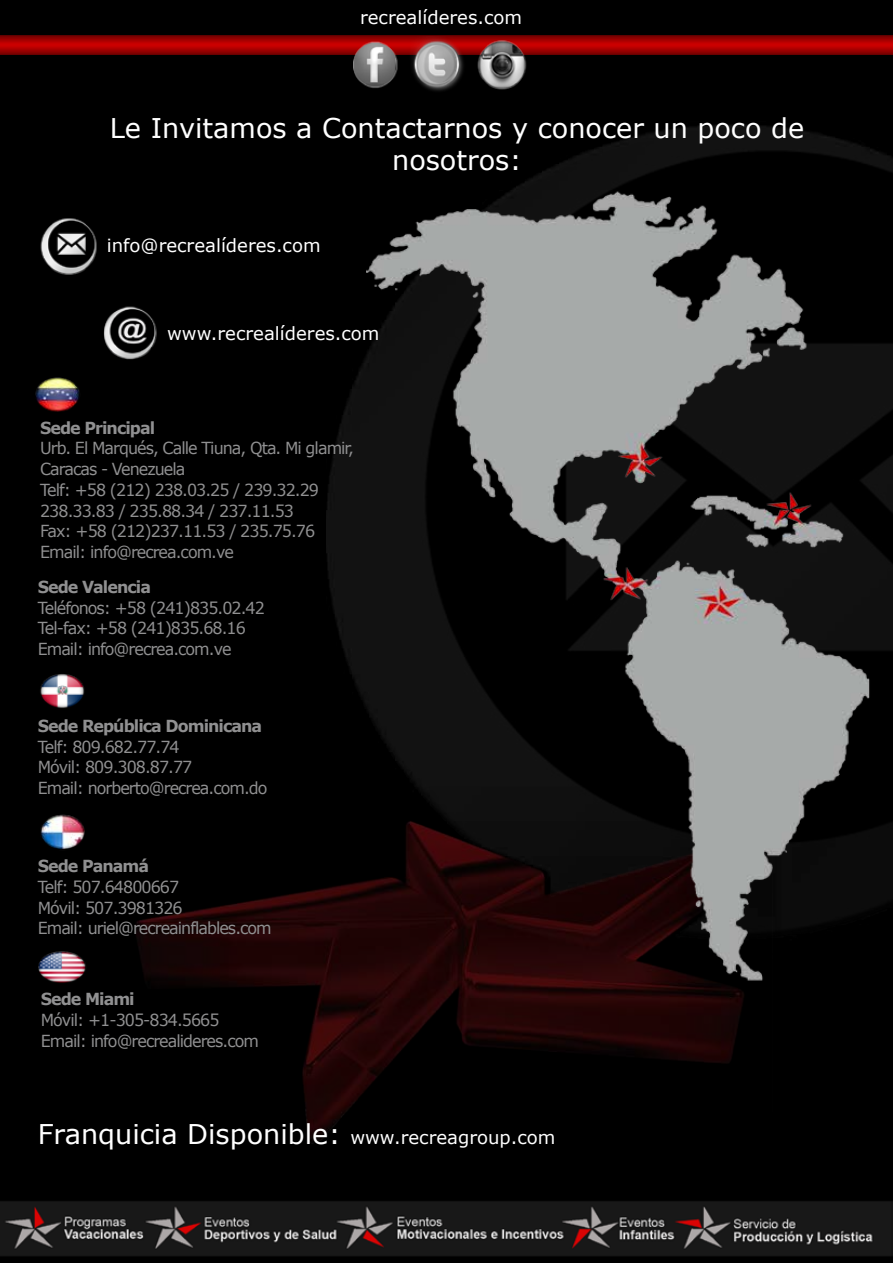
<style>
.page{position:relative;width:893px;height:1263px;background:#fff}
.page>*{position:absolute;margin:0;border:0;box-sizing:border-box;transform-origin:0 0}
.t1{font:27.15px/32.5px "Verdana";color:#fff;text-align:center}
.t2{font:18.15px "Verdana";color:#fff}
.t3{font:16.65px/20.7px "Verdana";letter-spacing:-.06em;color:#909091;scale:.96 1}
.t4{font:700 16.65px "Verdana";letter-spacing:-.06em;color:#909091;scale:.96 1}
.s1{font-size:18.15px}
</style>
<div class="page">
<div style="left:0;top:0;width:893px;height:1261px;background:#000"></div>
<img style="left:0;top:35px;width:893px;height:19px">
<img style="left:0;top:888px;width:882px;height:374px">
<img style="left:326px;top:35px;width:566px;height:1152px">
<img style="left:366px;top:157px;width:527px;height:867px">
<img style="left:354px;top:37px;width:185px;height:56px">
<img style="left:35px;top:377px;width:45px;height:35px">
<img style="left:40px;top:218px;width:57px;height:57px">
<img style="left:104px;top:306px;width:53px;height:54px">
<img style="left:40px;top:674px;width:45px;height:34px">
<img style="left:40px;top:814px;width:45px;height:35px">
<img style="left:11px;top:923px;width:95px;height:86px">
<p class="t2" style="left:360px;top:5px;width:163px">recrealíderes.com</p>
<h1 class="t1" style="left:110px;top:111px;width:696px">Le Invitamos a Contactarnos y conocer un poco de nosotros:</h1>
<p class="t2" style="left:107px;top:233px;width:215px">info@recrealíderes.com</p>
<p class="t2" style="left:167px;top:320px;width:214px">www.recrealíderes.com</p>
<p class="t4" style="left:40px;top:416px;width:121px">Sede Principal</p>
<p class="t3" style="left:40px;top:438px;width:328px">Urb. El Marqués, Calle Tiuna, Qta. Mi glamir, Caracas - Venezuela<br>Telf: +58 (212) 238.03.25 / 239.32.29<br>238.33.83 / 235.88.34 / 237.11.53<br>Fax: +58 (212)237.11.53 / 235.75.76<br>Email: info@recrea.com.ve</p>
<p class="t4" style="left:38px;top:575px;width:119px">Sede Valencia</p>
<p class="t3" style="left:38px;top:597px;width:238px">Teléfonos: +58 (241)835.02.42<br>Tel-fax: +58 (241)835.68.16<br>Email: info@recrea.com.ve</p>
<p class="t4" style="left:38px;top:714px;width:235px">Sede República Dominicana</p>
<p class="t3" style="left:38px;top:736px;width:241px">Telf: 809.682.77.74<br>Móvil: 809.308.87.77<br>Email: norberto@recrea.com.do</p>
<p class="t4" style="left:38px;top:854px;width:117px">Sede Panamá</p>
<p class="t3" style="left:38px;top:876px;width:245px">Telf: 507.64800667<br>Móvil: 507.3981326<br>Email: uriel@recreainflables.com</p>
<p class="t4" style="left:41px;top:987px;width:99px">Sede Miami</p>
<p class="t3" style="left:41px;top:1009px;width:229px">Móvil: +1-305-834.5665<br>Email: info@recrealideres.com</p>
<h1 class="t1" style="left:38px;top:1117px;width:519px">Franquicia Disponible: <span class="s1">www.recreagroup.com</span></h1>
</div>
